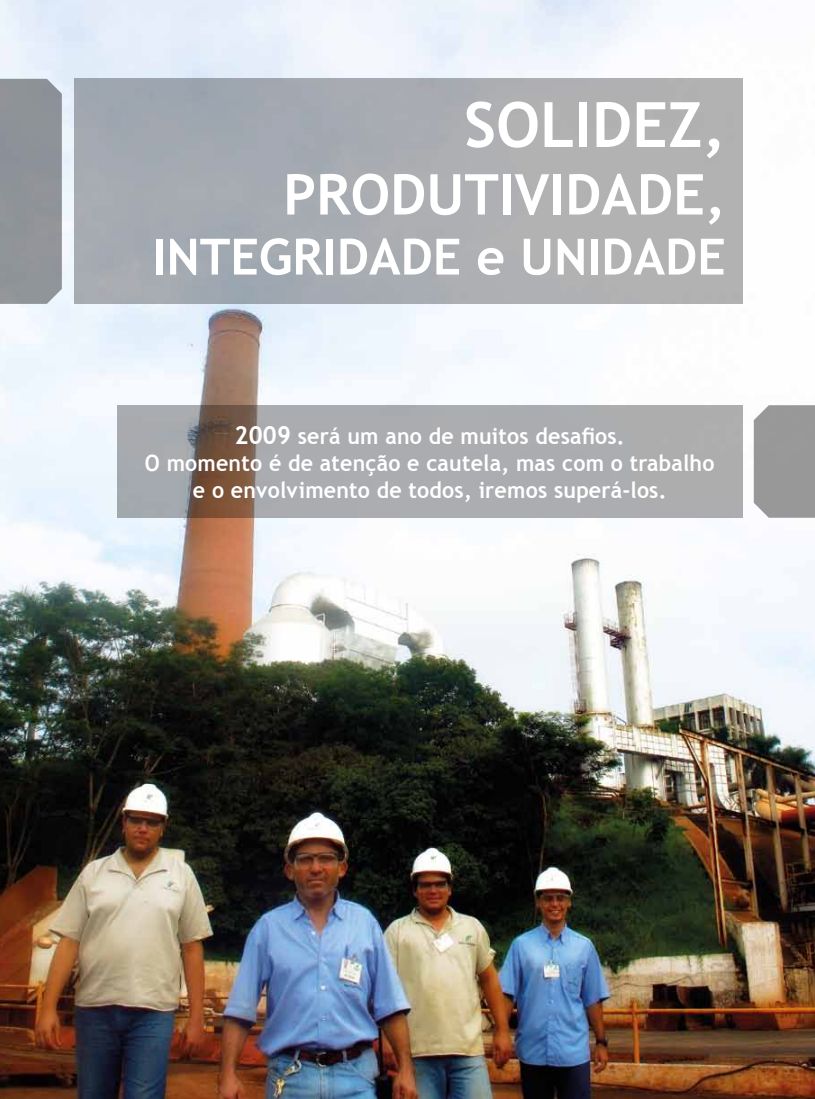
<style>
.page{position:relative;width:815px;height:1099px;background:#fff}
.page>*{position:absolute;margin:0;border:0;box-sizing:border-box;transform-origin:0 0}
.t1{font:700 62.5px "Trebuchet MS";color:#fff}
.t2{font:700 56.25px "Trebuchet MS";color:#fff}
.t3{font:700 50px "Trebuchet MS";color:#fff}
.t4{font:700 22.5px/27px "Trebuchet MS";letter-spacing:.01em;color:#fff;text-align:center;scale:.95 1}
.s1{font-size:25px}
</style>
<div class="page">
<img style="left:0;top:0;width:815px;height:1098px">
<svg style="left:117px;top:405px;width:625px;height:113px;background:#a4a3a4"></svg>
<div style="left:74px;top:79px;width:668px;height:225px;background:#a9adb2"></div>
<div style="left:754px;top:405px;width:61px;height:112px;background:#989898"></div>
<div style="left:0;top:79px;width:62px;height:225px;background:#8e9399"></div>
<h1 class="t1" style="left:464px;top:86px;width:263px">Solidez,</h1>
<h2 class="t2" style="left:283px;top:159px;width:66px">Produtividade</h2>
<h2 class="t2" style="left:705px;top:159px;width:22px">,</h2>
<h3 class="t3" style="left:153px;top:225px;width:29px">integridade</h3>
<h3 class="t3" style="left:476px;top:225px;width:74px">e unidade</h3>
<p class="t4" style="left:145px;top:422px;width:601px"><span class="s1">2009</span> será um ano de muitos desafios.<br>O momento é de atenção e cautela, mas com o trabalho e o envolvimento de todos, iremos superá-los.</p>
</div>
